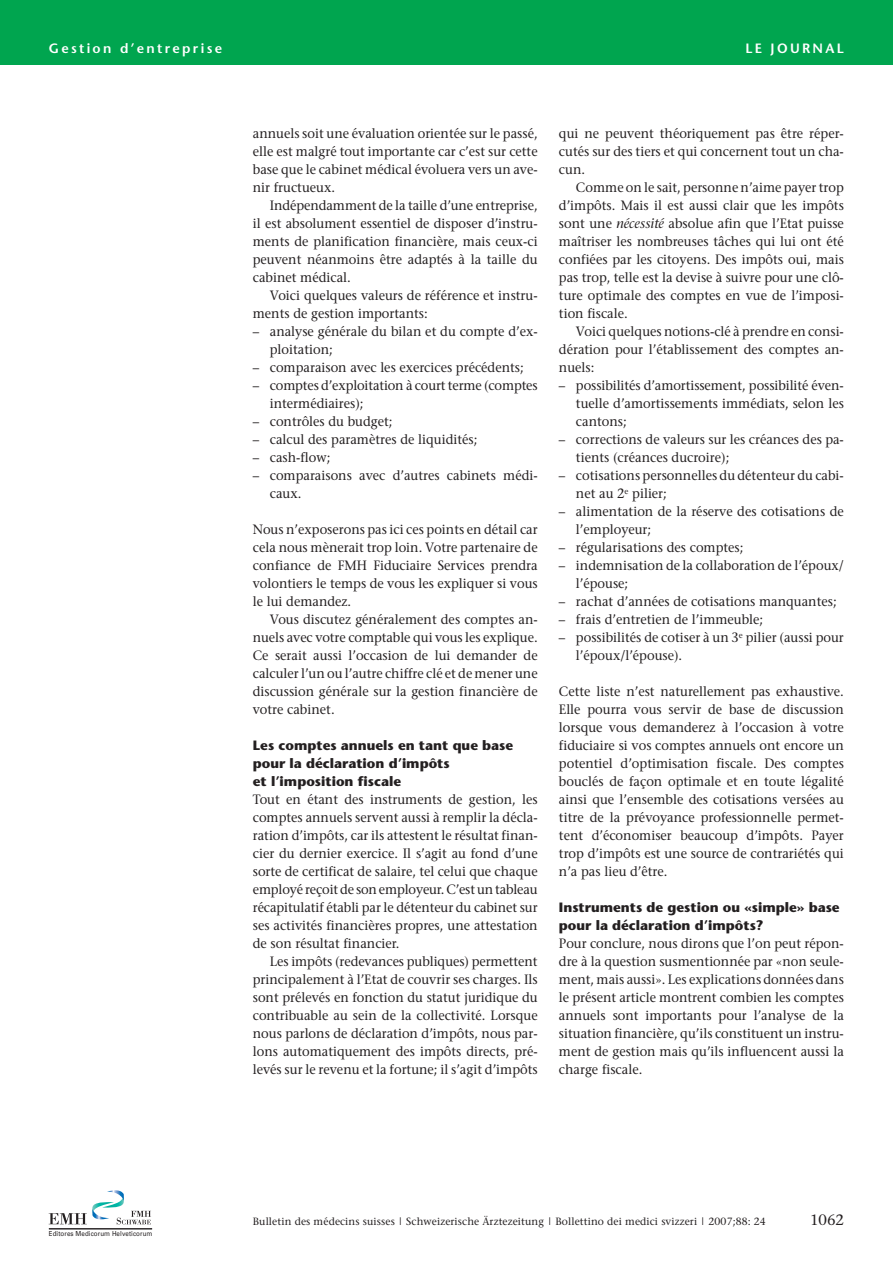
<style>
.page{position:relative;width:893px;height:1263px;background:#fff}
.page>*{position:absolute;margin:0;border:0;box-sizing:border-box;transform-origin:0 0}
.t1{font:15px "Stone Serif";color:#231f20}
.t2{font:13.5px/18px "Stone Serif";color:#231f20;text-align:justify;scale:.95 1}
.t3{font:700 13.5px/18px "Stone Sans";color:#231f20}
.t4{font:600 13.5px "Stone Sans";letter-spacing:.17em;color:#fff}
.t5{font:10.5px "Stone Serif";letter-spacing:.01em;color:#231f20}
.t6{font:6.9px "Univers";letter-spacing:.015em;color:#231f20;scale:.9 1}
.s1{font-style:italic}
</style>
<div class="page">
<svg style="left:49px;top:1190px;width:102px;height:34px"></svg>
<hr style="left:49px;top:1228px;width:103px;height:1px;background:#231f20">
<div style="left:0;top:0;width:893px;height:64px;background:#00a54f"></div>
<p class="t4" style="left:49px;top:42px;width:175px">Gestion d’entreprise</p>
<p class="t4" style="left:745px;top:42px;width:100px">LE JOURNAL</p>
<p class="t2" style="left:253px;top:126px;width:301px">annuels soit une évaluation orientée sur le passé, elle est malgré tout importante car c’est sur cette base que le cabinet médical évoluera vers un ave&shy;nir fructueux.</p>
<p class="t2" style="left:253px;top:198px;width:301px;text-indent:17px">Indépendamment de la taille d’une entreprise, il est absolument essentiel de disposer d’instru&shy;ments de planification financière, mais ceux-ci peuvent néanmoins être adaptés à la taille du cabinet médical.</p>
<p class="t2" style="left:253px;top:288px;width:301px;text-indent:17px">Voici quelques valeurs de référence et instru&shy;ments de gestion importants:</p>
<p class="t2" style="left:270px;top:324px;width:283px;text-indent:-17px">– analyse générale du bilan et du compte d’ex&shy;ploitation;</p>
<p class="t2" style="left:253px;top:360px;width:287px">– comparaison avec les exercices précédents;</p>
<p class="t2" style="left:270px;top:378px;width:283px;text-indent:-17px">– comptes d’exploitation à court terme (comptes intermédiaires);</p>
<p class="t2" style="left:253px;top:414px;width:149px">– contrôles du budget;</p>
<p class="t2" style="left:253px;top:432px;width:238px">– calcul des paramètres de liquidités;</p>
<p class="t2" style="left:253px;top:450px;width:83px">– cash-flow;</p>
<p class="t2" style="left:270px;top:468px;width:283px;text-indent:-17px">– comparaisons avec d’autres cabinets médi&shy;caux.</p>
<p class="t2" style="left:253px;top:522px;width:301px">Nous n’exposerons pas ici ces points en détail car cela nous mènerait trop loin. Votre partenaire de confiance de FMH Fiduciaire Services prendra volontiers le temps de vous les expliquer si vous le lui demandez.</p>
<p class="t2" style="left:253px;top:612px;width:301px;text-indent:17px">Vous discutez généralement des comptes an&shy;nuels avec votre comptable qui vous les explique.<br>Ce serait aussi l’occasion de lui demander de calculer l’un ou l’autre chiffre clé et de mener une discussion générale sur la gestion financière de votre cabinet.</p>
<p class="t3" style="left:253px;top:738px;width:262px">Les comptes annuels en tant que base pour la déclaration d’impôts<br>et l’imposition fiscale</p>
<p class="t2" style="left:253px;top:792px;width:301px">Tout en étant des instruments de gestion, les comptes annuels servent aussi à remplir la décla&shy;ration d’impôts, car ils attestent le résultat finan&shy;cier du dernier exercice. Il s’agit au fond d’une sorte de certificat de salaire, tel celui que chaque employé reçoit de son employeur. C’est un tableau récapitulatif établi par le détenteur du cabinet sur ses activités financières propres, une attestation de son résultat financier.</p>
<p class="t2" style="left:253px;top:954px;width:301px;text-indent:17px">Les impôts (redevances publiques) permettent principalement à l’Etat de couvrir ses charges. Ils sont prélevés en fonction du statut juridique du contribuable au sein de la collectivité. Lorsque nous parlons de déclaration d’impôts, nous par&shy;lons automatiquement des impôts directs, pré&shy;levés sur le revenu et la fortune; il s’agit d’impôts</p>
<p class="t2" style="left:559px;top:126px;width:301px">qui ne peuvent théoriquement pas être réper&shy;cutés sur des tiers et qui concernent tout un cha&shy;cun.</p>
<p class="t2" style="left:559px;top:180px;width:301px;text-indent:17px">Comme on le sait, personne n’aime payer trop d’impôts. Mais il est aussi clair que les impôts sont une <span class="s1">nécessité</span> absolue afin que l’Etat puisse maîtriser les nombreuses tâches qui lui ont été confiées par les citoyens. Des impôts oui, mais pas trop, telle est la devise à suivre pour une clô&shy;ture optimale des comptes en vue de l’imposi&shy;tion fiscale.</p>
<p class="t2" style="left:559px;top:324px;width:301px;text-indent:17px">Voici quelques notions-clé à prendre en consi&shy;dération pour l’établissement des comptes an&shy;nuels:</p>
<p class="t2" style="left:576px;top:378px;width:283px;text-indent:-17px">– possibilités d’amortissement, possibilité éven&shy;tuelle d’amortissements immédiats, selon les cantons;</p>
<p class="t2" style="left:576px;top:432px;width:284px;text-indent:-17px">– corrections de valeurs sur les créances des pa&shy;tients (créances ducroire);</p>
<p class="t2" style="left:576px;top:467px;width:283px;text-indent:-17px">– cotisations personnelles du détenteur du cabi&shy;net au 2<sup>e</sup> pilier;</p>
<p class="t2" style="left:576px;top:504px;width:283px;text-indent:-17px">– alimentation de la réserve des cotisations de l’employeur;</p>
<p class="t2" style="left:559px;top:540px;width:196px">– régularisations des comptes;</p>
<p class="t2" style="left:576px;top:558px;width:283px;text-indent:-17px">– indemnisation de la collaboration de l’époux/ l’épouse;</p>
<p class="t2" style="left:559px;top:594px;width:294px">– rachat d’années de cotisations manquantes;</p>
<p class="t2" style="left:559px;top:612px;width:217px">– frais d’entretien de l’immeuble;</p>
<p class="t2" style="left:576px;top:630px;width:283px;text-indent:-17px">– possibilités de cotiser à un 3<sup>e</sup> pilier (aussi pour l’époux/l’épouse).</p>
<p class="t2" style="left:559px;top:684px;width:301px">Cette liste n’est naturellement pas exhaustive.<br>Elle pourra vous servir de base de discussion lorsque vous demanderez à l’occasion à votre fiduciaire si vos comptes annuels ont encore un potentiel d’optimisation fiscale. Des comptes bouclés de façon optimale et en toute légalité ainsi que l’ensemble des cotisations versées au titre de la prévoyance professionnelle permet&shy;tent d’économiser beaucoup d’impôts. Payer trop d’impôts est une source de contrariétés qui n’a pas lieu d’être.</p>
<p class="t3" style="left:559px;top:900px;width:282px">Instruments de gestion ou «simple» base pour la déclaration d’impôts?</p>
<p class="t2" style="left:559px;top:936px;width:301px">Pour conclure, nous dirons que l’on peut répon&shy;dre à la question susmentionnée par «non seule&shy;ment, mais aussi». Les explications données dans le présent article montrent combien les comptes annuels sont importants pour l’analyse de la situation financière, qu’ils constituent un instru&shy;ment de gestion mais qu’ils influencent aussi la charge fiscale.</p>
<p class="t6" style="left:49px;top:1229px;width:117px">Editores Medicorum Helveticorum</p>
<p class="t5" style="left:253px;top:1217px;width:515px">Bulletin des médecins suisses | Schweizerische Ärztezeitung | Bollettino dei medici svizzeri | 2007;88: 24</p>
<p class="t1" style="left:810px;top:1213px;width:35px">1062</p>
</div>
